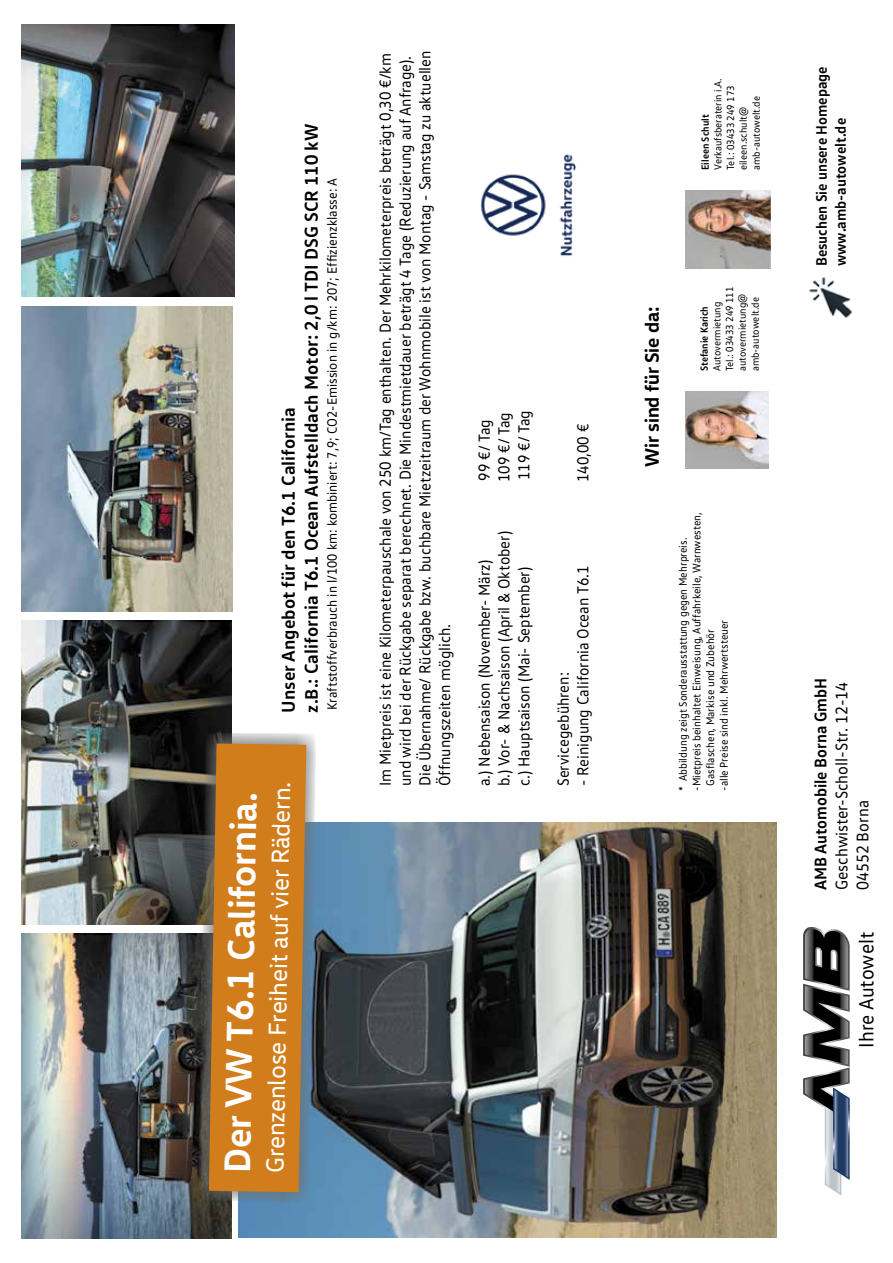
<style>
.page{position:relative;width:893px;height:1263px;background:#fff}
.page>*{position:absolute;margin:0;border:0;box-sizing:border-box;transform-origin:0 0}
.t1{font:700 37.8px "VW Head";color:#fff;scale:.95 1}
.t2{font:25.2px "VW Head";color:#fff;scale:.95 1}
.t3{font:20.85px "VW Text";color:#000;scale:.95 1}
.t4{font:700 19.8px "VW Head";color:#000;scale:.95 1}
.t5{font:700 18.9px/23px "VW Text";color:#000}
.t6{font:17.1px/20.9px "VW Text";color:#000;scale:.95 1}
.t7{font:700 17.1px "VW Text";color:#000;scale:.95 1}
.t8{font:16.2px/19.8px "VW Text";color:#000;scale:.95 1}
.t9{font:700 15.3px/18.8px "VW Text";color:#000;scale:.95 1}
.t10{font:13.8px "VW Text";color:#000;scale:.95 1}
.t11{font:11.25px "VW Text";color:#000;scale:.95 1}
.t12{font:10.5px/12.8px "VW Text";color:#000;scale:.95 1}
.t13{font:700 10.5px "VW Text";color:#000;scale:.95 1}
.s1{font-size:18.3px}
</style>
<div class="page">
<img style="left:239px;top:823px;width:538px;height:414px">
<img style="left:21px;top:620px;width:211px;height:304px">
<img style="left:21px;top:934px;width:211px;height:304px">
<img style="left:809px;top:277px;width:43px;height:41px">
<svg style="left:803px;top:927px;width:47px;height:268px"></svg>
<img style="left:480px;top:154px;width:96px;height:102px">
<div style="left:199px;top:734px;width:117px;height:468px;background:#707070;opacity:.98"></div>
<svg style="left:209px;top:743px;width:97px;height:449px;background:#c77b22"></svg>
<img style="left:685px;top:190px;width:85px;height:79px">
<img style="left:21px;top:306px;width:211px;height:305px">
<img style="left:21px;top:25px;width:213px;height:271px">
<img style="left:686px;top:391px;width:82px;height:77px">
<p class="t5" style="left:276px;top:712px;width:590px;rotate:-90deg">Unser Angebot für den T6.1 California<br><span class="s1">z.B.:</span> California T6.1 Ocean Aufstelldach Motor: 2,0 l TDI DSG SCR 110 kW</p>
<p class="t10" style="left:323px;top:710px;width:561px;rotate:-90deg">Kraftstoffverbrauch in l/100 km: kombiniert: 7,9; CO2-Emission in g/km: 207; Effizienzklasse: A</p>
<h1 class="t1" style="left:212px;top:1172px;width:401px;rotate:-89deg">Der VW T6.1 California.</h1>
<h2 class="t2" style="left:259px;top:1173px;width:414px;rotate:-89deg">Grenzenlose Freiheit auf vier Rädern.</h2>
<p class="t8" style="left:375px;top:786px;width:776px;rotate:-90deg">Im Mietpreis ist eine Kilometerpauschale von 250 km/Tag enthalten. Der Mehrkilometerpreis beträgt 0,30 €/km und wird bei der Rückgabe separat berechnet. Die Mindestmietdauer beträgt 4 Tage (Reduzierung auf Anfrage).<br>Die Übernahme/ Rückgabe bzw. buchbare Mietzeitraum der Wohnmobile ist von Montag - Samstag zu aktuellen Öffnungszeiten möglich.</p>
<p class="t8" style="left:513px;top:480px;width:75px;rotate:-90deg">119 €/ Tag</p>
<p class="t8" style="left:494px;top:482px;width:75px;rotate:-90deg">109 €/ Tag</p>
<p class="t8" style="left:474px;top:480px;width:66px;rotate:-90deg">99 €/ Tag</p>
<p class="t8" style="left:494px;top:786px;width:270px;rotate:-90deg">b.) Vor- &amp; Nachsaison (April &amp; Oktober)</p>
<p class="t8" style="left:474px;top:786px;width:240px;rotate:-90deg">a.) Nebensaison (November- März)</p>
<p class="t8" style="left:513px;top:786px;width:232px;rotate:-90deg">c.) Hauptsaison (Mai- September)</p>
<p class="t8" style="left:573px;top:482px;width:63px;rotate:-90deg">140,00 €</p>
<p class="t8" style="left:573px;top:786px;width:234px;rotate:-90deg">- Reinigung California Ocean T6.1</p>
<p class="t8" style="left:553px;top:786px;width:122px;rotate:-90deg">Servicegebühren:</p>
<p class="t12" style="left:711px;top:170px;width:98px;rotate:-90deg">Verkaufsberaterin i.A.<br>Tel.: 03433 249 173 eileen.schult@ amb-autowelt.de</p>
<p class="t13" style="left:698px;top:170px;width:60px;rotate:-90deg">Eileen Schult</p>
<p class="t4" style="left:639px;top:467px;width:171px;rotate:-90deg">Wir sind für Sie da:</p>
<p class="t12" style="left:710px;top:371px;width:91px;rotate:-90deg">Autovermietung<br>Tel.: 03433 249 111 autovermietung@ amb-autowelt.de</p>
<p class="t13" style="left:697px;top:371px;width:70px;rotate:-90deg">Stefanie Karich</p>
<p class="t11" style="left:690px;top:791px;width:295px;rotate:-90deg">-Mietpreis beinhaltet Einweisung, Auffahrkeile, Warnwesten,</p>
<p class="t11" style="left:676px;top:791px;width:268px;rotate:-90deg">* Abbildung zeigt Sonderausstattung gegen Mehrpreis.</p>
<p class="t11" style="left:703px;top:785px;width:166px;rotate:-90deg">Gasflaschen, Markise und Zubehör</p>
<p class="t11" style="left:717px;top:791px;width:181px;rotate:-90deg">-alle Preise sind inkl. Mehrwertsteuer</p>
<p class="t9" style="left:812px;top:266px;width:212px;rotate:-90deg">Besuchen Sie unsere Homepage www.amb-autowelt.de</p>
<p class="t7" style="left:809px;top:890px;width:225px;rotate:-90deg">AMB Automobile Borna GmbH</p>
<p class="t6" style="left:831px;top:890px;width:221px;rotate:-90deg">Geschwister-Scholl-Str. 12-14<br>04552 Borna</p>
<p class="t3" style="left:854px;top:1047px;width:123px;rotate:-90deg">Ihre Autowelt</p>
</div>
